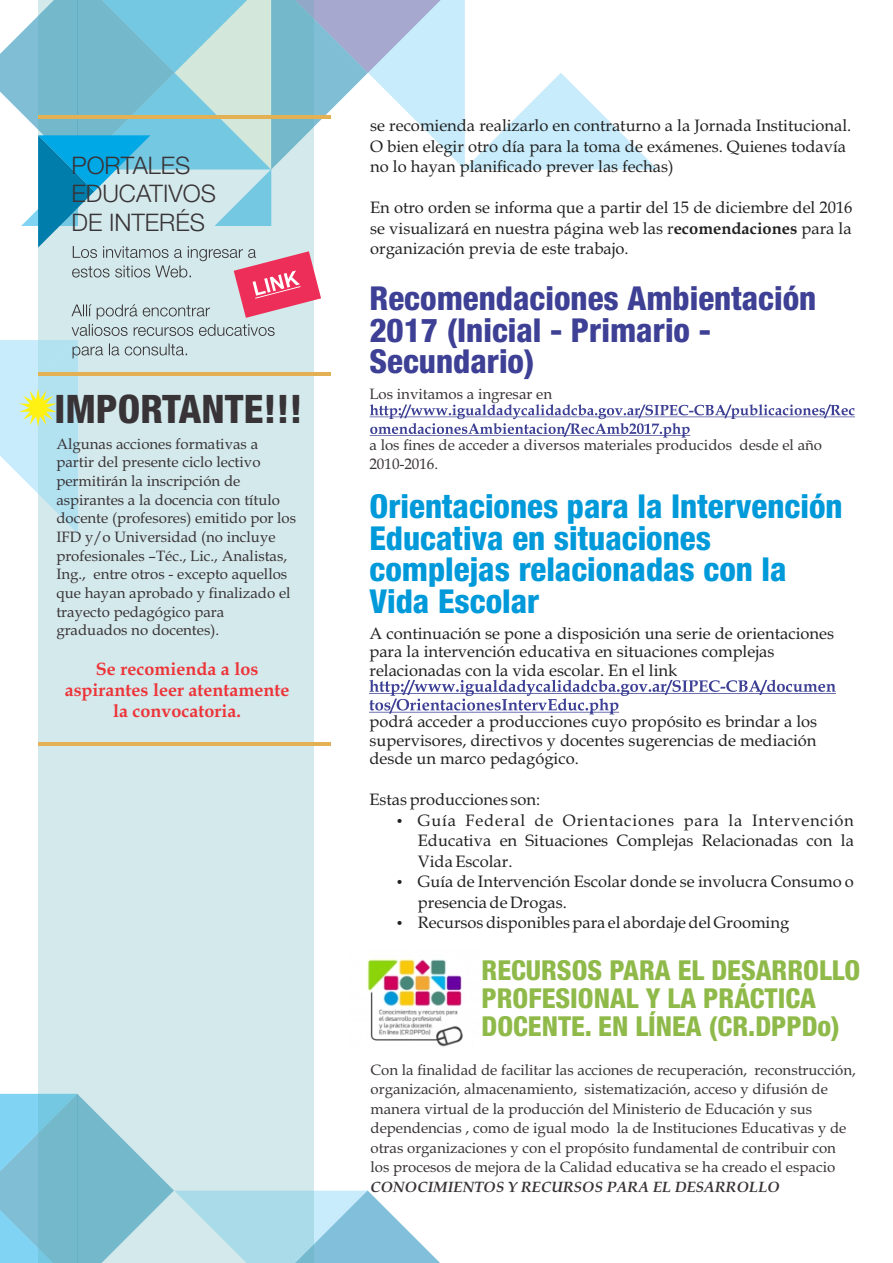
<style>
.page{position:relative;width:893px;height:1263px;background:#fff}
.page>*{position:absolute;margin:0;border:0;box-sizing:border-box;transform-origin:0 0}
.t1{font:800 condensed 39.3px "Helvetica Neue LT Std";color:#383336}
.t2{font:800 condensed 33px/31.5px "Helvetica Neue LT Std";color:#0099d9}
.t3{font:800 condensed 33px/31.5px "Helvetica Neue LT Std";color:#3d4094}
.t4{font:800 condensed 27.45px/27.9px "Helvetica Neue LT Std";color:#8fba4a}
.t5{font:300 24.15px/28.5px "Helvetica Neue LT Std";color:#383336}
.t6{font:700 18px/21.5px "Book Antiqua";color:#ed3338;text-align:center}
.t7{font:16.5px/20.5px "Book Antiqua";color:#212121}
.t8{font:15px/18.6px "Book Antiqua";color:#383336}
.t9{font:italic 700 15px "Book Antiqua";color:#383336}
.s1{font-weight:700}
</style>
<div class="page">
<svg style="left:0;top:1094px;width:440px;height:169px"></svg>
<div style="left:38px;top:0;width:276px;height:1263px;background:#52a8b0;opacity:.25"></div>
<hr style="left:38px;top:743px;width:293px;height:3px;background:#e3b054">
<svg style="left:0;top:0;width:855px;height:534px"></svg>
<svg style="left:369px;top:680px;width:467px;height:34px"></svg>
<img style="left:367px;top:959px;width:96px;height:88px">
<h3 class="t5" style="left:71px;top:154px;width:146px">PORTALES<br>EDUCATIVOS<br>DE INTERÉS</h3>
<h1 class="t1" style="left:54px;top:395px;width:250px">IMPORTANTE!!!</h1>
<p class="t8" style="left:56px;top:436px;width:241px">Algunas acciones formativas a partir del presente ciclo lectivo permitirán la inscripción de aspirantes a la docencia con título docente (profesores) emitido por los<br>IFD y/o Universidad (no incluye profesionales –Téc., Lic., Analistas,<br>Ing., entre otros - excepto aquellos que hayan aprobado y finalizado el trayecto pedagógico para graduados no docentes).</p>
<p class="t6" style="left:65px;top:660px;width:226px">Se recomienda a los aspirantes leer atentamente la convocatoria.</p>
<p class="t7" style="left:370px;top:117px;width:483px">se recomienda realizarlo en contraturno a la Jornada Institucional.<br>O bien elegir otro día para la toma de exámenes. Quienes todavía no lo hayan planificado prever las fechas)</p>
<p class="t7" style="left:370px;top:199px;width:484px;text-align:justify">En otro orden se informa que a partir del 15 de diciembre del 2016 se visualizará en nuestra página web las r<span class="s1">ecomendaciones</span> para la organización previa de este trabajo.</p>
<h2 class="t3" style="left:369px;top:287px;width:448px">Recomendaciones Ambientación<br>2017 (Inicial - Primario -<br>Secundario)</h2>
<p class="t8" style="left:369px;top:386px;width:184px">Los invitamos a ingresar en</p>
<p class="t8" style="left:369px;top:438px;width:454px">a los fines de acceder a diversos materiales producidos desde el año<br>2010-2016.</p>
<h2 class="t2" style="left:369px;top:495px;width:475px">Orientaciones para la Intervención<br>Educativa en situaciones complejas relacionadas con la<br>Vida Escolar</h2>
<p class="t7" style="left:369px;top:625px;width:466px;line-height:18.6px">A continuación se pone a disposición una serie de orientaciones para la intervención educativa en situaciones complejas relacionadas con la vida escolar. En el link</p>
<p class="t7" style="left:369px;top:714px;width:449px;line-height:18.6px;text-align:justify">podrá acceder a producciones cuyo propósito es brindar a los supervisores, directivos y docentes sugerencias de mediación desde un marco pedagógico.</p>
<p class="t7" style="left:369px;top:791px;width:172px">Estas producciones son:</p>
<p class="t7" style="left:418px;top:812px;width:438px;text-align:justify;text-indent:-21px">• Guía Federal de Orientaciones para la Intervención Educativa en Situaciones Complejas Relacionadas con la Vida Escolar.</p>
<p class="t7" style="left:418px;top:873px;width:438px;text-indent:-21px">• Guía de Intervención Escolar donde se involucra Consumo o presencia de Drogas.</p>
<p class="t7" style="left:396px;top:914px;width:394px">• Recursos disponibles para el abordaje del Grooming</p>
<h3 class="t4" style="left:481px;top:960px;width:380px">RECURSOS PARA EL DESARROLLO<br>PROFESIONAL Y LA PRÁCTICA<br>DOCENTE. EN LÍNEA (CR.DPPDo)</h3>
<p class="t8" style="left:371px;top:1061px;width:487px;line-height:19.5px">Con la finalidad de facilitar las acciones de recuperación, reconstrucción, organización, almacenamiento, sistematización, acceso y difusión de manera virtual de la producción del Ministerio de Educación y sus dependencias , como de igual modo la de Instituciones Educativas y de otras organizaciones y con el propósito fundamental de contribuir con los procesos de mejora de la Calidad educativa se ha creado el espacio</p>
<p class="t9" style="left:371px;top:1181px;width:411px">CONOCIMIENTOS Y RECURSOS PARA EL DESARROLLO</p>
</div>
